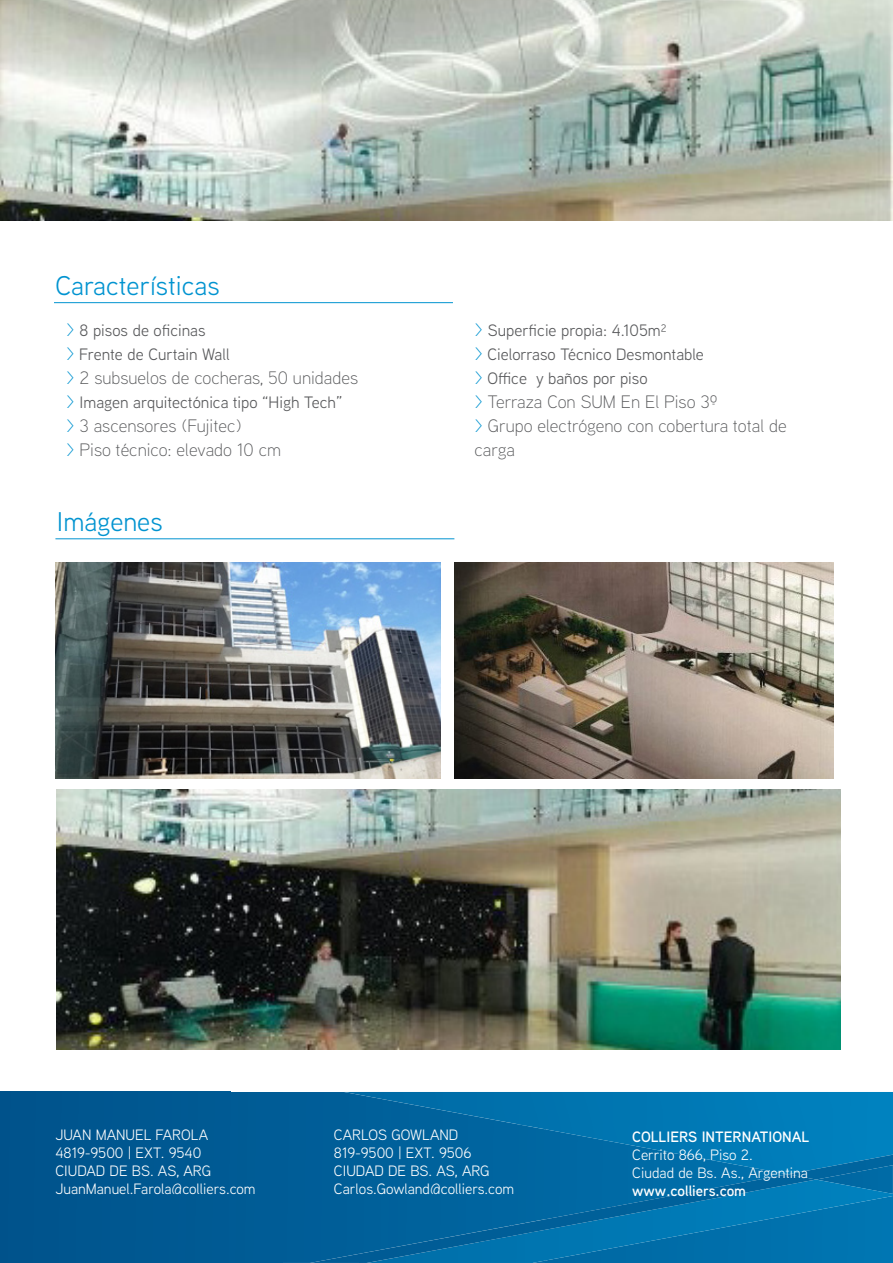
<style>
.page{position:relative;width:893px;height:1263px;background:#fff}
.page>*{position:absolute;margin:0;border:0;box-sizing:border-box;transform-origin:0 0}
.subheads{font:27px "Aaux Next";color:#0093d0}
.grey_bullets{font:300 18px/24px "Aaux Next";color:#57585a}
.grey_bullets-2{font:16.5px "Aaux Next";color:#57585a}
.t1{font:15px/18px "Aaux Next";color:#fff}
.Blue_Subhead_REG_10p{font:600 15px "Aaux Next";color:#fff}
.s1{font-weight:300;font-size:18px;color:#0093d0}
.s2{color:#0093d0}
</style>
<div class="page">
<img style="left:0;top:0;width:893px;height:221px">
<hr style="left:54px;top:302px;width:399px;height:1px;background:#0093d0">
<img style="left:454px;top:563px;width:379px;height:216px">
<hr style="left:55px;top:538px;width:399px;height:1px;background:#0093d0">
<img style="left:55px;top:563px;width:385px;height:216px">
<img style="left:0;top:1092px;width:545px;height:171px">
<img style="left:545px;top:1174px;width:348px;height:89px">
<img style="left:344px;top:1092px;width:549px;height:33px">
<img style="left:518px;top:1124px;width:375px;height:50px">
<img style="left:788px;top:1154px;width:105px;height:25px">
<img style="left:532px;top:1193px;width:210px;height:70px">
<img style="left:741px;top:1179px;width:152px;height:45px">
<img style="left:512px;top:1236px;width:21px;height:27px">
<img style="left:511px;top:1206px;width:103px;height:30px">
<img style="left:613px;top:1174px;width:203px;height:43px">
<img style="left:310px;top:1254px;width:49px;height:9px">
<img style="left:359px;top:1225px;width:153px;height:38px">
<img style="left:57px;top:789px;width:783px;height:260px">
<p class="subheads" style="left:55px;top:267px;width:166px">Características</p>
<p class="grey_bullets-2" style="left:66px;top:319px;width:141px"><span class="s1">&gt;</span> 8 pisos de oficinas</p>
<p class="grey_bullets-2" style="left:66px;top:343px;width:165px"><span class="s1">&gt;</span> Frente de Curtain Wall</p>
<p class="grey_bullets" style="left:66px;top:365px;width:293px"><span class="s2">&gt;</span> 2 subsuelos de cocheras, 50 unidades</p>
<p class="grey_bullets-2" style="left:66px;top:391px;width:278px"><span class="s1">&gt;</span> Imagen arquitectónica tipo “High Tech”</p>
<p class="grey_bullets" style="left:66px;top:413px;width:177px"><span class="s2">&gt;</span> 3 ascensores (Fujitec)</p>
<p class="grey_bullets" style="left:66px;top:437px;width:216px"><span class="s2">&gt;</span> Piso técnico: elevado 10 cm</p>
<p class="subheads" style="left:57px;top:503px;width:107px">Imágenes</p>
<p class="grey_bullets-2" style="left:475px;top:319px;width:193px"><span class="s1">&gt;</span> Superficie propia: 4.105m²</p>
<p class="grey_bullets-2" style="left:475px;top:343px;width:231px"><span class="s1">&gt;</span> Cielorraso Técnico Desmontable</p>
<p class="grey_bullets-2" style="left:475px;top:367px;width:175px"><span class="s1">&gt;</span> Office y baños por piso</p>
<p class="grey_bullets" style="left:475px;top:389px;width:244px"><span class="s2">&gt;</span> Terraza Con SUM En El Piso 3º</p>
<p class="grey_bullets" style="left:475px;top:413px;width:314px"><span class="s2">&gt;</span> Grupo electrógeno con cobertura total de carga</p>
<p class="t1" style="left:55px;top:1125px;width:154px">JUAN MANUEL FAROLA</p>
<p class="t1" style="left:55px;top:1143px;width:148px">4819-9500 | EXT. 9540</p>
<p class="t1" style="left:55px;top:1161px;width:202px">CIUDAD DE BS. AS, ARG<br>JuanManuel.Farola@colliers.com</p>
<p class="t1" style="left:334px;top:1125px;width:126px">CARLOS GOWLAND</p>
<p class="t1" style="left:334px;top:1143px;width:139px">819-9500 | EXT. 9506</p>
<p class="t1" style="left:334px;top:1161px;width:182px">CIUDAD DE BS. AS, ARG<br>Carlos.Gowland@colliers.com</p>
<p class="Blue_Subhead_REG_10p" style="left:632px;top:1126px;width:179px">COLLIERS INTERNATIONAL</p>
<p class="t1" style="left:632px;top:1145px;width:122px">Cerrito 866, Piso 2.</p>
<p class="t1" style="left:632px;top:1163px;width:177px">Ciudad de Bs. As., Argentina</p>
<p class="Blue_Subhead_REG_10p" style="left:632px;top:1180px;width:115px">www.colliers.com</p>
</div>
